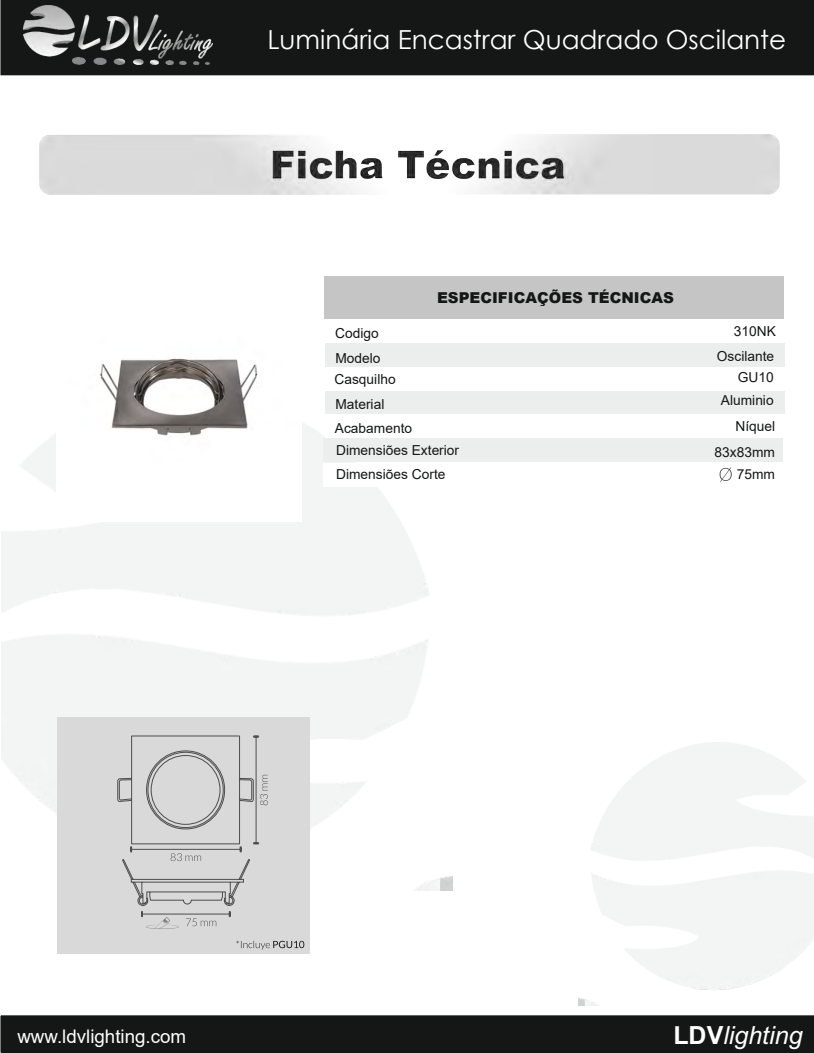
<style>
.page{position:relative;width:814px;height:1053px;background:#fff}
.page>*{position:absolute;margin:0;border:0;box-sizing:border-box;transform-origin:0 0}
.t1{font:26.25px "Century Gothic";color:#fff}
.t2{font:italic 25px "Arial";color:#fff}
.t3{font:18.75px "Arial";color:#fff}
.t4{font:900 15px "Arial";color:#151616}
.t5{font:13.75px/23.9px "Arial";color:#151616}
.t6{font:13.75px "Arial";color:#151616}
.s1{font-style:inherit}
.s2{font-weight:700;font-style:normal}
</style>
<div class="page">
<svg style="left:1px;top:75px;width:813px;height:423px"></svg>
<div style="left:304px;top:119px;width:488px;height:60px;background:#fff;border:1px solid #d9d9da;border-radius:11px"></div>
<div style="left:52px;top:119px;width:516px;height:60px;background:#fff;border:1px solid #d9d9da;border-radius:11px"></div>
<div style="left:325px;top:276px;width:459px;height:43px;background:#c5c5c5"></div>
<div style="left:0;top:0;width:814px;height:75px;background:#151616"></div>
<img style="left:23px;top:5px;width:189px;height:60px">
<div style="left:1px;top:1015px;width:813px;height:37px;background:#151616"></div>
<div style="left:57px;top:717px;width:252px;height:237px;background:#d9d9da"></div>
<img style="left:39px;top:134px;width:740px;height:61px">
<img style="left:56px;top:276px;width:245px;height:222px">
<div style="left:325px;top:321px;width:459px;height:23px;background:#fff"></div>
<div style="left:325px;top:343px;width:459px;height:24px;background:#eceded"></div>
<div style="left:325px;top:390px;width:459px;height:23px;background:#eceded"></div>
<div style="left:323px;top:438px;width:459px;height:24px;background:#eceded"></div>
<div style="left:325px;top:414px;width:459px;height:23px;background:#fff"></div>
<div style="left:325px;top:367px;width:459px;height:23px;background:#fff"></div>
<div style="left:324px;top:463px;width:459px;height:24px;background:#fff"></div>
<svg style="left:719px;top:467px;width:13px;height:14px"></svg>
<svg style="left:236px;top:940px;width:68px;height:9px"></svg>
<svg style="left:117px;top:735px;width:151px;height:193px"></svg>
<h1 class="t1" style="left:267px;top:21px;width:520px">Luminária Encastrar Quadrado Oscilante</h1>
<p class="t4" style="left:437px;top:287px;width:238px">ESPECIFICAÇÕES TÉCNICAS</p>
<p class="t6" style="left:734px;top:322px;width:44px">310NK</p>
<p class="t5" style="left:738px;top:365px;width:37px">GU10</p>
<p class="t5" style="left:335px;top:320px;width:47px;line-height:25.8px">Codigo<br>Modelo</p>
<p class="t5" style="left:335px;top:392px;width:79px">Material<br>Acabamento</p>
<p class="t5" style="left:721px;top:388px;width:54px">Aluminio</p>
<p class="t6" style="left:714px;top:442px;width:62px">83x83<span class="s1">mm</span></p>
<p class="t6" style="left:717px;top:346px;width:59px">Oscilante</p>
<p class="t5" style="left:334px;top:367px;width:63px">Casquilho</p>
<p class="t6" style="left:735px;top:416px;width:41px">Níquel</p>
<p class="t5" style="left:336px;top:438px;width:125px">Dimensiões Exterior<br>Dimensiões Corte</p>
<p class="t6" style="left:737px;top:464px;width:40px">75<span class="s1">mm</span></p>
<h3 class="t3" style="left:17px;top:1023px;width:170px">www.ldvlighting.com</h3>
<h2 class="t2" style="left:673px;top:1026px;width:131px"><span class="s2">LDV</span>lighting</h2>
</div>
